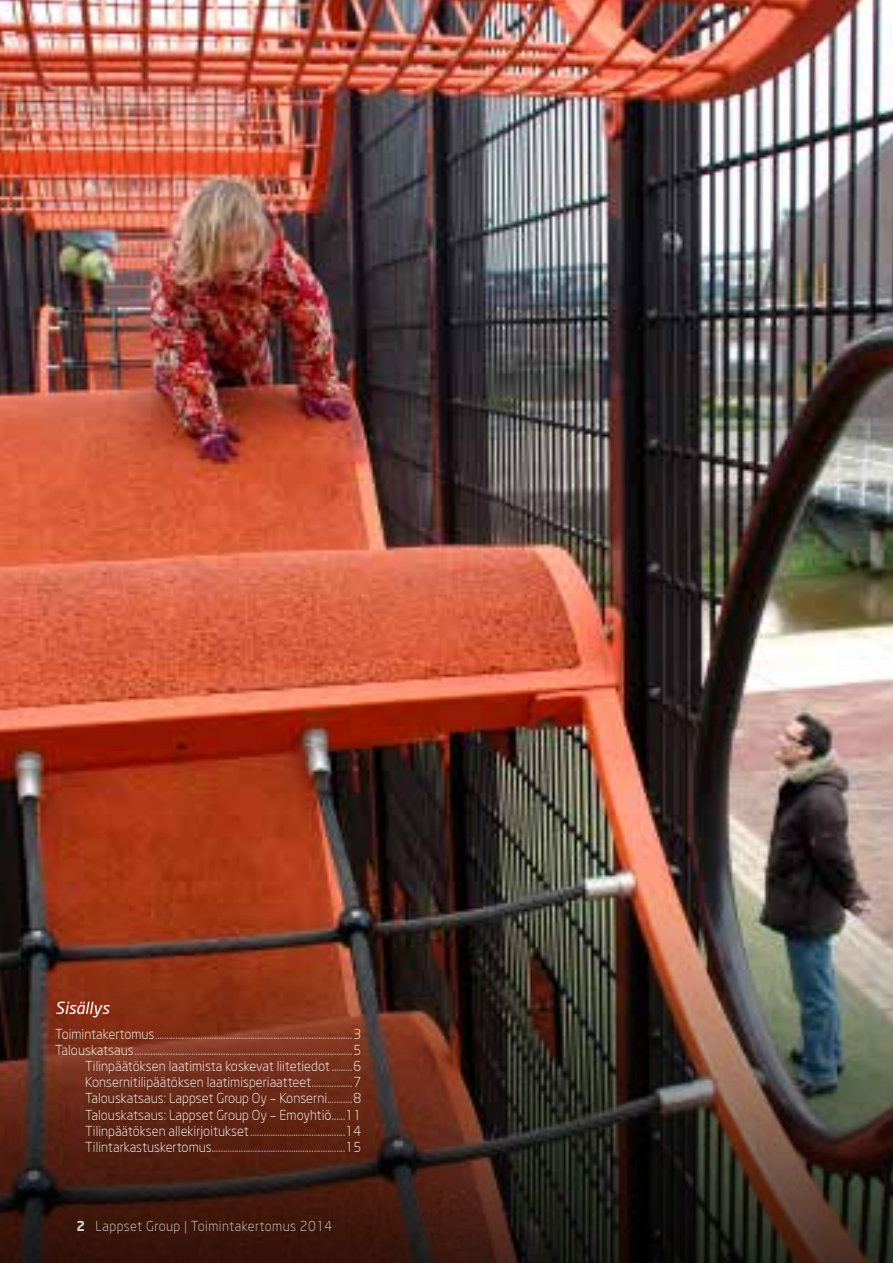
<style>
.page{position:relative;width:893px;height:1263px;background:#fff}
.page>*{position:absolute;margin:0;border:0;box-sizing:border-box;transform-origin:0 0}
.t1{font:italic 16.5px "Neo Sans";color:#fff}
.t2{font:300 13.5px/16.2px "Neo Sans";color:#fff;text-align:right}
.t3{font:300 13.5px "Neo Sans";letter-spacing:.03em;color:#d1d3d4}
.s1{font-weight:700}
</style>
<div class="page">
<img style="left:0;top:0;width:893px;height:890px">
<img style="left:0;top:890px;width:893px;height:373px">
<p class="t1" style="left:55px;top:998px;width:56px">Sisällys</p>
<p class="t2" style="left:55px;top:1025px;width:308px">Toimintakertomus.......................................................................................3<br>Talouskatsaus................................................................................................5<br>Tilinpäätöksen laatimista koskevat liitetiedot .........6<br>Konsernitilipäätöksen laatimisperiaatteet..................7<br>Talouskatsaus: Lappset Group Oy – Konserni...........8<br>Talouskatsaus: Lappset Group Oy – Emoyhtiö......11<br>Tilinpäätöksen allekirjoitukset..........................................14<br>Tilintarkastuskertomus...........................................................15</p>
<p class="t3" style="left:77px;top:1218px;width:257px"><span class="s1">2</span> Lappset Group | Toimintakertomus 2014</p>
</div>
